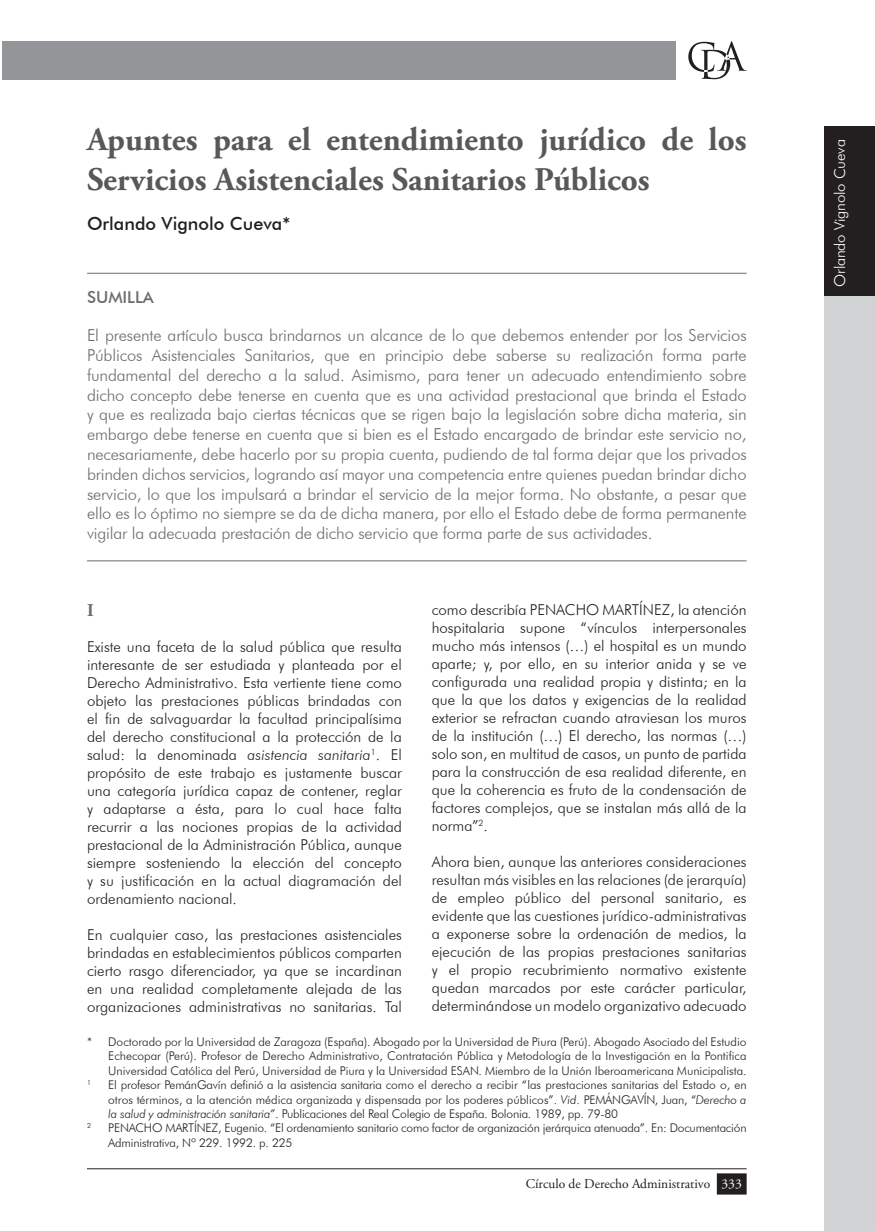
<style>
.page{position:relative;width:875px;height:1231px;background:#fff}
.page>*{position:absolute;margin:0;border:0;box-sizing:border-box;transform-origin:0 0}
.t1{font:700 33px/39.6px "Adobe Garamond Pro";color:#57585a}
.t2{font:500 18px "Futura BT";color:#231f20}
.t3{font:700 18px "Adobe Garamond Pro";color:#6c6d70}
.t4{font:300 16.5px/19.8px "Futura BT";letter-spacing:-.01em;color:#6c6d70;text-align:justify}
.t5{font:500 16.5px "Futura BT";color:#6c6d70}
.t6{font:300 15px/18px "Futura BT";color:#231f20;text-align:justify}
.t7{font:300 15px "Futura BT";letter-spacing:-.01em;color:#fff}
.t8{font:13.5px "Adobe Garamond Pro";color:#231f20}
.t9{font:300 12px/14.4px "Futura BT";letter-spacing:-.015em;color:#231f20;text-align:justify}
.t10{font:300 7.05px "Futura BT";color:#231f20}
.s1{font-style:italic}
.s2{color:#fff}
</style>
<div class="page">
<div style="left:824px;top:289px;width:50px;height:942px;background:#d1d2d4"></div>
<div style="left:2px;top:41px;width:673px;height:39px;background:#939598"></div>
<div style="left:824px;top:126px;width:50px;height:170px;background:#231f20"></div>
<svg style="left:688px;top:41px;width:58px;height:38px"></svg>
<hr style="left:87px;top:1168px;width:659px;height:1px;background:#231f20">
<div style="left:717px;top:1174px;width:28px;height:20px;background:#231f20"></div>
<div style="left:716px;top:1173px;width:30px;height:21px;border:2px solid #231f20"></div>
<hr style="left:87px;top:273px;width:659px;height:1px;background:#6c6d70">
<hr style="left:87px;top:560px;width:659px;height:1px;background:#6c6d70">
<h1 class="t1" style="left:87px;top:121px;width:661px">Apuntes para el entendimiento jurídico de los<br>Servicios Asistenciales Sanitarios Públicos</h1>
<p class="t2" style="left:87px;top:212px;width:205px">Orlando Vignolo Cueva*</p>
<p class="t5" style="left:87px;top:287px;width:68px">SUMILLA</p>
<p class="t4" style="left:87px;top:325px;width:661px">El presente artículo busca brindarnos un alcance de lo que debemos entender por los Servicios Públicos Asistenciales Sanitarios, que en principio debe saberse su realización forma parte fundamental del derecho a la salud. Asimismo, para tener un adecuado entendimiento sobre dicho concepto debe tenerse en cuenta que es una actividad prestacional que brinda el Estado y que es realizada bajo ciertas técnicas que se rigen bajo la legislación sobre dicha materia, sin embargo debe tenerse en cuenta que si bien es el Estado encargado de brindar este servicio no, necesariamente, debe hacerlo por su propia cuenta, pudiendo de tal forma dejar que los privados brinden dichos servicios, logrando así mayor una competencia entre quienes puedan brindar dicho servicio, lo que los impulsará a brindar el servicio de la mejor forma. No obstante, a pesar que ello es lo óptimo no siempre se da de dicha manera, por ello el Estado debe de forma permanente vigilar la adecuada prestación de dicho servicio que forma parte de sus actividades.</p>
<p class="t6" style="left:431px;top:600px;width:316px">como describía PENACHO MARTÍNEZ, la atención hospitalaria supone “vínculos interpersonales mucho más intensos (…) el hospital es un mundo aparte; y, por ello, en su interior anida y se ve configurada una realidad propia y distinta; en la que la que los datos y exigencias de la realidad exterior se refractan cuando atraviesan los muros de la institución (…) El derecho, las normas (…) solo son, en multitud de casos, un punto de partida para la construcción de esa realidad diferente, en que la coherencia es fruto de la condensación de factores complejos, que se instalan más allá de la norma”<sup>2</sup>.</p>
<p class="t6" style="left:431px;top:852px;width:316px">Ahora bien, aunque las anteriores consideraciones resultan más visibles en las relaciones (de jerarquía) de empleo público del personal sanitario, es evidente que las cuestiones jurídico-administrativas a exponerse sobre la ordenación de medios, la ejecución de las propias prestaciones sanitarias y el propio recubrimiento normativo existente quedan marcados por este carácter particular, determinándose un modelo organizativo adecuado</p>
<p class="t9" style="left:108px;top:1034px;width:639px;text-indent:-21px">* Doctorado por la Universidad de Zaragoza (España). Abogado por la Universidad de Piura (Perú). Abogado Asociado del Estudio Echecopar (Perú). Profesor de Derecho Administrativo, Contratación Pública y Metodología de la Investigación en la Pontifica Universidad Católica del Perú, Universidad de Piura y la Universidad ESAN. Miembro de la Unión Iberoamericana Municipalista.</p>
<p class="t10" style="left:87px;top:1078px;width:6px">1</p>
<p class="t9" style="left:108px;top:1078px;width:639px">El profesor PemánGavín definió a la asistencia sanitaria como el derecho a recibir “las prestaciones sanitarias del Estado o, en otros términos, a la atención médica organizada y dispensada por los poderes públicos”. <span class="s1">Vid</span>. PEMÁNGAVÍN, Juan, “<span class="s1">Derecho a la salud y administración sanitaria”</span>. Publicaciones del Real Colegio de España. Bolonia. 1989, pp. 79-80</p>
<p class="t10" style="left:87px;top:1122px;width:6px">2</p>
<p class="t9" style="left:108px;top:1121px;width:639px">PENACHO MARTÍNEZ, Eugenio. “El ordenamiento sanitario como factor de organización jerárquica atenuada”. En: Documentación<br>Administrativa, Nº 229. 1992. p. 225</p>
<p class="t3" style="left:87px;top:600px;width:8px">I</p>
<p class="t6" style="left:87px;top:638px;width:316px">Existe una faceta de la salud pública que resulta interesante de ser estudiada y planteada por el Derecho Administrativo. Esta vertiente tiene como objeto las prestaciones públicas brindadas con el fin de salvaguardar la facultad principalísima del derecho constitucional a la protección de la salud: la denominada <span class="s1">asistencia sanitaria</span><sup>1</sup>. El propósito de este trabajo es justamente buscar una categoría jurídica capaz de contener, reglar y adaptarse a ésta, para lo cual hace falta recurrir a las nociones propias de la actividad prestacional de la Administración Pública, aunque siempre sosteniendo la elección del concepto y su justificación en la actual diagramación del ordenamiento nacional.</p>
<p class="t6" style="left:87px;top:926px;width:316px">En cualquier caso, las prestaciones asistenciales brindadas en establecimientos públicos comparten cierto rasgo diferenciador, ya que se incardinan en una realidad completamente alejada de las organizaciones administrativas no sanitarias. Tal</p>
<p class="t8" style="left:525px;top:1175px;width:217px">Círculo de Derecho Administrativo <span class="s2">333</span></p>
<p class="t7" style="left:830px;top:287px;width:149px;rotate:-90deg">Orlando Vignolo Cueva</p>
</div>
